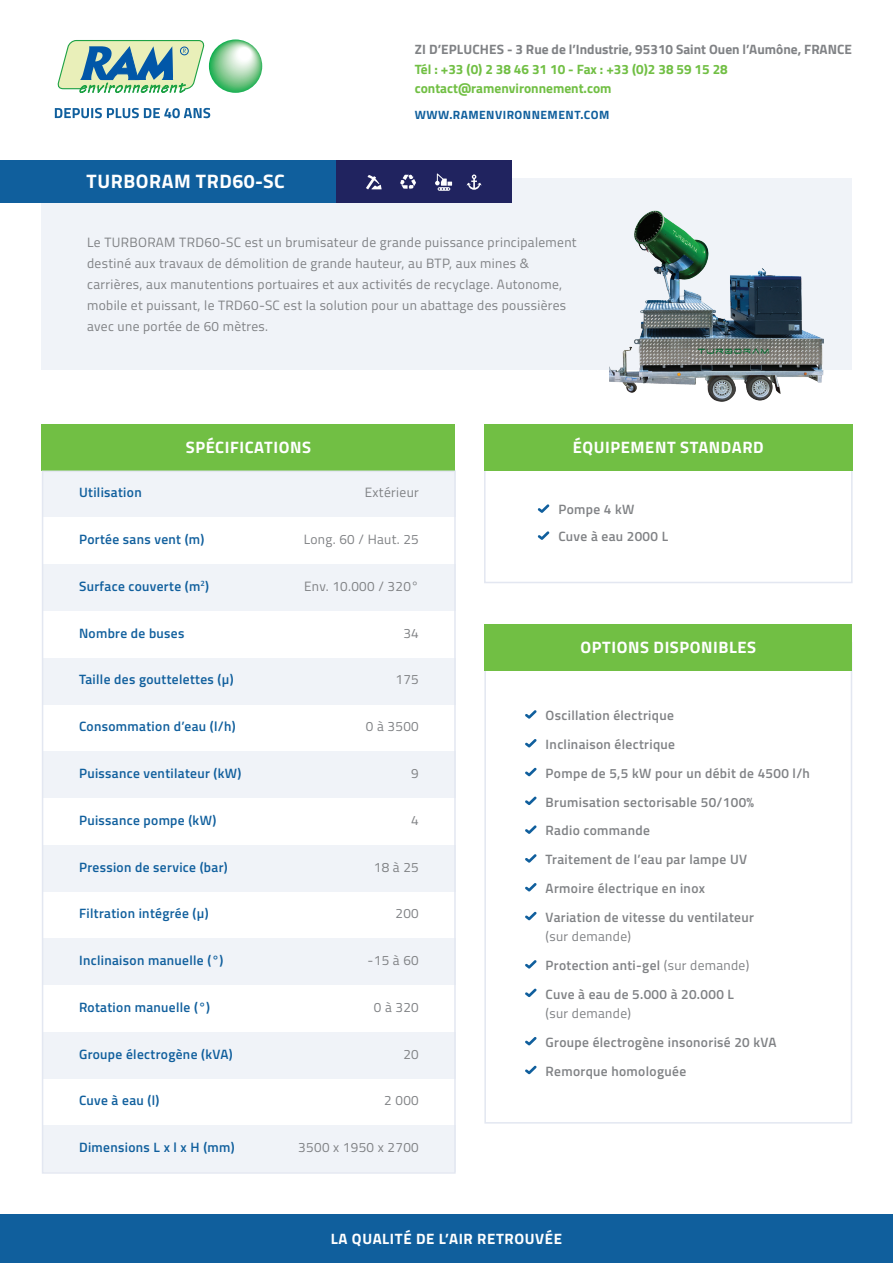
<style>
.page{position:relative;width:893px;height:1263px;background:#fff}
.page>*{position:absolute;margin:0;border:0;box-sizing:border-box;transform-origin:0 0}
.t1{font:700 19.5px "Titillium Web";color:#fff}
.t2{font:700 16.5px "Titillium Web";letter-spacing:.035em;color:#fff}
.t3{font:700 15px "Titillium Web";letter-spacing:.04em;color:#fff}
.t4{font:13.5px/21px "Titillium Web";letter-spacing:.025em;color:#808285}
.t5{font:600 13.5px/28.8px "Titillium Web";letter-spacing:.025em;color:#808285}
.t6{font:600 13.5px "Titillium Web";letter-spacing:.025em;color:#105f9d}
.t7{font:700 13.5px/19.5px "Titillium Web";color:#71bf44}
.t8{font:700 13.5px "Titillium Web";letter-spacing:.005em;color:#808285}
.t9{font:700 12px "Titillium Web";letter-spacing:.04em;color:#105f9d}
.s1{font-weight:400}
</style>
<div class="page">
<div style="left:41px;top:178px;width:811px;height:192px;background:#f0f3f8"></div>
<svg style="left:55px;top:108px;width:155px;height:10px"></svg>
<svg style="left:58px;top:40px;width:147px;height:53px;background:#a1c5b3"></svg>
<svg style="left:209px;top:40px;width:53px;height:53px;background:#8fd1a0"></svg>
<img style="left:609px;top:210px;width:214px;height:192px">
<div style="left:484px;top:642px;width:368px;height:481px;border:2px solid #e3e7f1"></div>
<div style="left:484px;top:447px;width:369px;height:136px;border:2px solid #e3e7f1"></div>
<div style="left:484px;top:424px;width:368px;height:47px;background:#71bf44"></div>
<div style="left:484px;top:624px;width:368px;height:46px;background:#71bf44"></div>
<svg style="left:538px;top:504px;width:11px;height:9px"></svg>
<svg style="left:538px;top:531px;width:11px;height:9px"></svg>
<svg style="left:525px;top:710px;width:12px;height:9px"></svg>
<svg style="left:525px;top:739px;width:12px;height:9px"></svg>
<svg style="left:525px;top:768px;width:12px;height:8px"></svg>
<svg style="left:525px;top:797px;width:12px;height:8px"></svg>
<svg style="left:525px;top:825px;width:12px;height:9px"></svg>
<svg style="left:525px;top:854px;width:12px;height:9px"></svg>
<svg style="left:525px;top:883px;width:12px;height:9px"></svg>
<svg style="left:525px;top:912px;width:12px;height:8px"></svg>
<svg style="left:525px;top:960px;width:12px;height:9px"></svg>
<svg style="left:525px;top:989px;width:12px;height:8px"></svg>
<svg style="left:525px;top:1037px;width:12px;height:8px"></svg>
<svg style="left:525px;top:1066px;width:12px;height:8px"></svg>
<div style="left:42px;top:471px;width:414px;height:46px;background:#f0f3f8"></div>
<div style="left:42px;top:564px;width:414px;height:47px;background:#f0f3f8"></div>
<div style="left:42px;top:658px;width:414px;height:46px;background:#f0f3f8"></div>
<div style="left:42px;top:751px;width:414px;height:47px;background:#f0f3f8"></div>
<div style="left:42px;top:845px;width:414px;height:46px;background:#f0f3f8"></div>
<div style="left:42px;top:938px;width:414px;height:47px;background:#f0f3f8"></div>
<div style="left:42px;top:1032px;width:414px;height:47px;background:#f0f3f8"></div>
<div style="left:42px;top:1125px;width:414px;height:47px;background:#f0f3f8"></div>
<div style="left:41px;top:424px;width:414px;height:47px;background:#71bf44"></div>
<div style="left:42px;top:470px;width:414px;height:704px;border:2px solid #e3e7f1"></div>
<div style="left:0;top:161px;width:336px;height:42px;background:#105f9d"></div>
<div style="left:336px;top:161px;width:176px;height:42px;background:#20235f"></div>
<svg style="left:435px;top:173px;width:17px;height:18px"></svg>
<svg style="left:366px;top:175px;width:16px;height:14px"></svg>
<svg style="left:400px;top:175px;width:16px;height:14px"></svg>
<svg style="left:467px;top:174px;width:15px;height:16px"></svg>
<div style="left:0;top:1214px;width:893px;height:49px;background:#105f9d"></div>
<h1 class="t1" style="left:87px;top:166px;width:13px">TURB</h1>
<h1 class="t1" style="left:136px;top:166px;width:28px">ORAM</h1>
<h1 class="t1" style="left:196px;top:166px;width:13px">TRD</h1>
<h1 class="t1" style="left:232px;top:166px;width:42px">60-SC</h1>
<p class="t8" style="left:415px;top:39px;width:406px">ZI D’EPLUCHES - 3 RUE DE L’INDUSTRIE, 95310 SAINT OUEN L’AUMÔNE, FRANCE</p>
<p class="t7" style="left:415px;top:59px;width:315px">TÉL : +33 (0) 2 38 46 31 10 - FAX : +33 (0)2 38 59 15 28<br>CONTACT@RAMENVIRONNEMENT.COM</p>
<p class="t9" style="left:415px;top:105px;width:196px">WWW.RAMENVIRONNEMENT.COM</p>
<p class="t4" style="left:87px;top:231px;width:491px">Le TURBORAM TRD60-SC est un brumisateur de grande puissance principalement destiné aux travaux de démolition de grande hauteur, au BTP, aux mines &amp; carrières, aux manutentions portuaires et aux activités de recyclage. Autonome, mobile et puissant, le TRD60-SC est la solution pour un abattage des poussières avec une portée de 60 mètres.</p>
<p class="t2" style="left:186px;top:435px;width:127px">SPÉCIFICATIONS</p>
<p class="t6" style="left:79px;top:482px;width:64px">Utilisation</p>
<p class="t4" style="left:365px;top:481px;width:56px">Extérieur</p>
<p class="t4" style="left:304px;top:528px;width:117px">Long. 60 / Haut. 25</p>
<p class="t6" style="left:79px;top:529px;width:127px">Portée sans vent (m)</p>
<p class="t6" style="left:79px;top:576px;width:132px">Surface couverte (m<sup>2</sup>)</p>
<p class="t4" style="left:304px;top:575px;width:116px">Env. 10.000 / 320°</p>
<p class="t6" style="left:79px;top:623px;width:107px">Nombre de buses</p>
<p class="t4" style="left:403px;top:622px;width:17px">34</p>
<p class="t6" style="left:79px;top:670px;width:156px">Taille des gouttelettes (μ)</p>
<p class="t4" style="left:395px;top:668px;width:25px">175</p>
<p class="t6" style="left:79px;top:716px;width:158px">Consommation d’eau (l/h)</p>
<p class="t4" style="left:366px;top:715px;width:54px">0 à 3500</p>
<p class="t6" style="left:79px;top:763px;width:164px">Puissance ventilateur (kW)</p>
<p class="t4" style="left:411px;top:762px;width:9px">9</p>
<p class="t6" style="left:79px;top:810px;width:139px">Puissance pompe (kW)</p>
<p class="t4" style="left:411px;top:809px;width:9px">4</p>
<p class="t6" style="left:79px;top:857px;width:150px">Pression de service (bar)</p>
<p class="t4" style="left:374px;top:856px;width:46px">18 à 25</p>
<p class="t6" style="left:79px;top:903px;width:131px">Filtration intégrée (μ)</p>
<p class="t4" style="left:395px;top:902px;width:25px">200</p>
<p class="t6" style="left:79px;top:950px;width:146px">Inclinaison manuelle (°)</p>
<p class="t4" style="left:368px;top:949px;width:53px">-15 à 60</p>
<p class="t6" style="left:79px;top:997px;width:133px">Rotation manuelle (°)</p>
<p class="t4" style="left:374px;top:996px;width:46px">0 à 320</p>
<p class="t6" style="left:79px;top:1044px;width:155px">Groupe électrogène (kVA)</p>
<p class="t4" style="left:403px;top:1043px;width:17px">20</p>
<p class="t6" style="left:79px;top:1090px;width:82px">Cuve à eau (l)</p>
<p class="t4" style="left:384px;top:1089px;width:36px">2 000</p>
<p class="t6" style="left:79px;top:1137px;width:157px">Dimensions L x l x H (mm)</p>
<p class="t4" style="left:298px;top:1136px;width:122px">3500 x 1950 x 2700</p>
<p class="t2" style="left:573px;top:435px;width:192px">ÉQUIPEMENT STANDARD</p>
<p class="t5" style="left:558px;top:495px;width:111px;line-height:27px">Pompe 4 kW<br>Cuve à eau 2000 L</p>
<p class="t2" style="left:580px;top:635px;width:177px">OPTIONS DISPONIBLES</p>
<p class="t5" style="left:546px;top:700px;width:266px">Oscillation électrique<br>Inclinaison électrique<br>Pompe de 5,5 kW pour un débit de 4500 l/h<br>Brumisation sectorisable 50/100%<br>Radio commande<br>Traitement de l’eau par lampe UV<br>Armoire électrique en inox<br>Variation de vitesse du ventilateur</p>
<p class="t5" style="left:546px;top:921px;width:205px"><span class="s1">(sur demande)<br></span>Protection anti-gel <span class="s1">(sur demande)<br></span>Cuve à eau de 5.000 à 20.000 L</p>
<p class="t4" style="left:546px;top:1002px;width:87px">(sur demande)</p>
<p class="t5" style="left:546px;top:1027px;width:232px">Groupe électrogène insonorisé 20 kVA<br>Remorque homologuée</p>
<p class="t3" style="left:331px;top:1227px;width:233px">LA QUALITÉ DE L’AIR RETROUVÉE</p>
</div>
